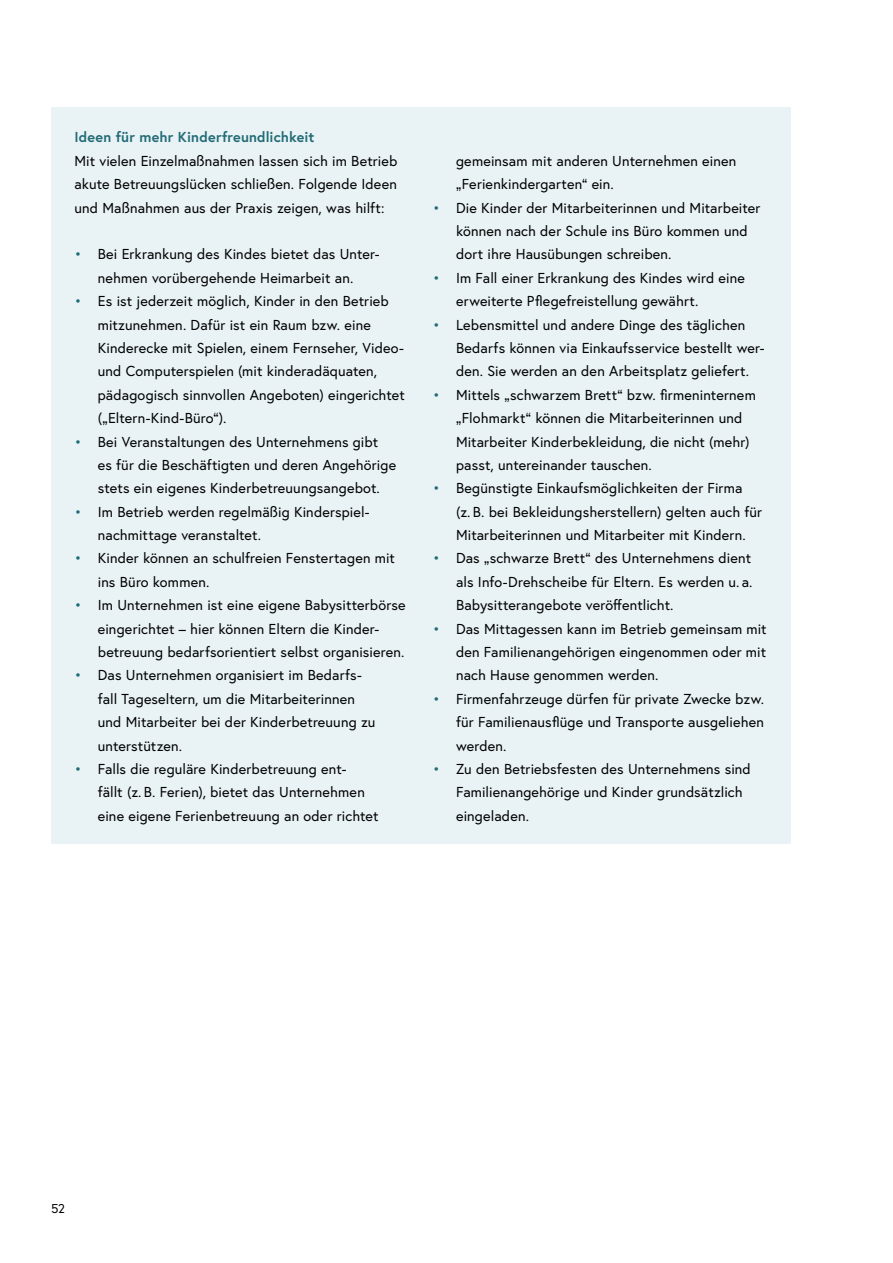
<style>
.page{position:relative;width:893px;height:1263px;background:#fff}
.page>*{position:absolute;margin:0;border:0;box-sizing:border-box;transform-origin:0 0}
.Infobox_ul_Liste_Infobox_2-spaltig{font:14.4px/23.4px "Europa Austria";letter-spacing:.01em;color:#000}
.Infobox_p_Infobox_2-spaltig_Abstand{font:14.4px/23.4px "Europa Austria";letter-spacing:.01em;color:#000;text-align:justify}
.Infobox_p_Infobox_Titel_2-spaltig{font:700 14.4px "Europa Austria";letter-spacing:.01em;color:#226c76}
.t1{font:12.75px "Europa Austria";color:#000}
.s1{color:#226c76}
</style>
<div class="page">
<div style="left:51px;top:107px;width:740px;height:737px;background:#e9f3f6"></div>
<p class="Infobox_p_Infobox_Titel_2-spaltig" style="left:74px;top:128px;width:241px">Ideen für mehr Kinderfreundlichkeit</p>
<p class="Infobox_p_Infobox_2-spaltig_Abstand" style="left:74px;top:149px;width:324px">Mit vielen Einzelmaßnahmen lassen sich im Betrieb akute Betreuungslücken schließen. Folgende Ideen und Maßnahmen aus der Praxis zeigen, was hilft:</p>
<p class="Infobox_ul_Liste_Infobox_2-spaltig" style="left:74px;top:242px;width:307px;text-align:center"><span class="s1">•</span> Bei Erkrankung des Kindes bietet das Unter&shy;nehmen vorübergehende Heimarbeit an.</p>
<p class="Infobox_ul_Liste_Infobox_2-spaltig" style="left:98px;top:289px;width:309px;text-indent:-23px"><span class="s1">•</span> Es ist jederzeit möglich, Kinder in den Betrieb mitzunehmen. Dafür ist ein Raum bzw. eine Kinderecke mit Spielen, einem Fernseher, Video&shy;und Computerspielen (mit kinderadäquaten, pädagogisch sinnvollen Angeboten) eingerichtet („Eltern-Kind-Büro“).</p>
<p class="Infobox_ul_Liste_Infobox_2-spaltig" style="left:98px;top:429px;width:300px;text-indent:-23px"><span class="s1">•</span> Bei Veranstaltungen des Unternehmens gibt<br>es für die Beschäftigten und deren Angehörige stets ein eigenes Kinderbetreuungsangebot.</p>
<p class="Infobox_ul_Liste_Infobox_2-spaltig" style="left:98px;top:500px;width:272px;text-indent:-23px"><span class="s1">•</span> Im Betrieb werden regelmäßig Kinderspiel&shy;nachmittage veranstaltet.</p>
<p class="Infobox_ul_Liste_Infobox_2-spaltig" style="left:98px;top:546px;width:299px;text-indent:-23px"><span class="s1">•</span> Kinder können an schulfreien Fenstertagen mit ins Büro kommen.</p>
<p class="Infobox_ul_Liste_Infobox_2-spaltig" style="left:98px;top:593px;width:309px;text-indent:-23px"><span class="s1">•</span> Im Unternehmen ist eine eigene Babysitterbörse eingerichtet – hier können Eltern die Kinder&shy;betreuung bedarfsorientiert selbst organisieren.</p>
<p class="Infobox_ul_Liste_Infobox_2-spaltig" style="left:98px;top:663px;width:279px;text-indent:-23px"><span class="s1">•</span> Das Unternehmen organisiert im Bedarfs&shy;fall Tageseltern, um die Mitarbeiterinnen und Mitarbeiter bei der Kinderbetreuung zu unterstützen.</p>
<p class="Infobox_ul_Liste_Infobox_2-spaltig" style="left:98px;top:757px;width:282px;text-indent:-23px"><span class="s1">•</span> Falls die reguläre Kinderbetreuung ent-<br>fällt (z. B. Ferien), bietet das Unternehmen eine eigene Ferienbetreuung an oder richtet</p>
<p class="Infobox_ul_Liste_Infobox_2-spaltig" style="left:456px;top:149px;width:282px">gemeinsam mit anderen Unternehmen einen „Ferienkindergarten“ ein.</p>
<p class="Infobox_ul_Liste_Infobox_2-spaltig" style="left:456px;top:196px;width:306px;text-indent:-23px"><span class="s1">•</span> Die Kinder der Mitarbeiterinnen und Mitarbeiter können nach der Schule ins Büro kommen und dort ihre Hausübungen schreiben.</p>
<p class="Infobox_ul_Liste_Infobox_2-spaltig" style="left:456px;top:266px;width:290px;text-indent:-23px"><span class="s1">•</span> Im Fall einer Erkrankung des Kindes wird eine erweiterte Pflegefreistellung gewährt.</p>
<p class="Infobox_ul_Liste_Infobox_2-spaltig" style="left:456px;top:313px;width:310px;text-indent:-23px"><span class="s1">•</span> Lebensmittel und andere Dinge des täglichen<br>Bedarfs können via Einkaufsservice bestellt wer&shy;den. Sie werden an den Arbeitsplatz geliefert.</p>
<p class="Infobox_ul_Liste_Infobox_2-spaltig" style="left:456px;top:383px;width:301px;text-indent:-23px"><span class="s1">•</span> Mittels „schwarzem Brett“ bzw. firmeninternem „Flohmarkt“ können die Mitarbeiterinnen und Mitarbeiter Kinderbekleidung, die nicht (mehr) passt, untereinander tauschen.</p>
<p class="Infobox_ul_Liste_Infobox_2-spaltig" style="left:456px;top:476px;width:308px;text-indent:-23px"><span class="s1">•</span> Begünstigte Einkaufsmöglichkeiten der Firma<br>(z. B. bei Bekleidungsherstellern) gelten auch für<br>Mitarbeiterinnen und Mitarbeiter mit Kindern.</p>
<p class="Infobox_ul_Liste_Infobox_2-spaltig" style="left:456px;top:546px;width:298px;text-align:justify;text-indent:-23px"><span class="s1">•</span> Das „schwarze Brett“ des Unternehmens dient als Info-Drehscheibe für Eltern. Es werden u. a.<br>Babysitterangebote veröffentlicht.</p>
<p class="Infobox_ul_Liste_Infobox_2-spaltig" style="left:456px;top:617px;width:312px;text-align:justify;text-indent:-23px"><span class="s1">•</span> Das Mittagessen kann im Betrieb gemeinsam mit den Familienangehörigen eingenommen oder mit nach Hause genommen werden.</p>
<p class="Infobox_ul_Liste_Infobox_2-spaltig" style="left:456px;top:687px;width:309px;text-align:justify;text-indent:-23px"><span class="s1">•</span> Firmenfahrzeuge dürfen für private Zwecke bzw. für Familienausflüge und Transporte ausgeliehen werden.</p>
<p class="Infobox_ul_Liste_Infobox_2-spaltig" style="left:456px;top:757px;width:296px;text-indent:-23px"><span class="s1">•</span> Zu den Betriebsfesten des Unternehmens sind<br>Familienangehörige und Kinder grundsätzlich eingeladen.</p>
<p class="t1" style="left:51px;top:1200px;width:16px">52</p>
</div>
